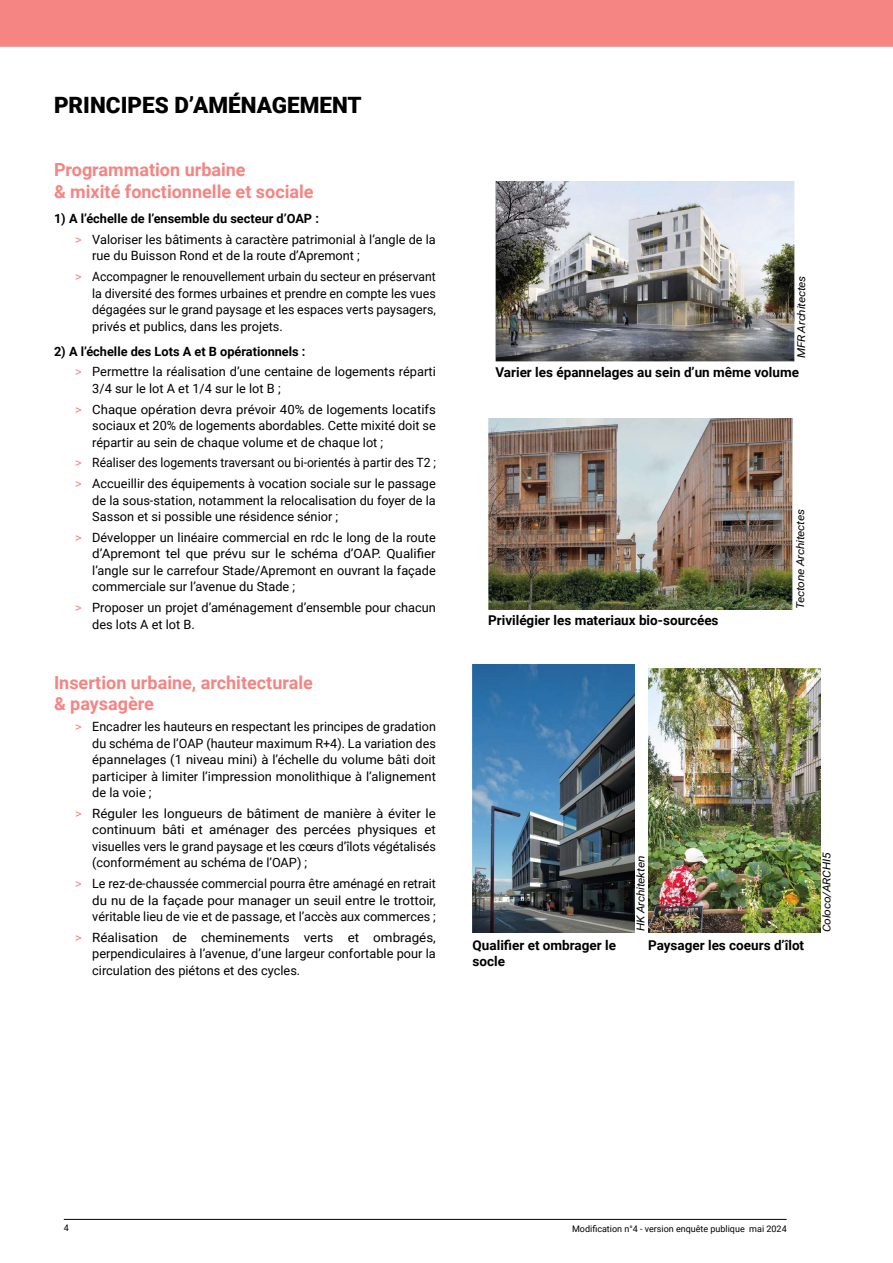
<style>
.page{position:relative;width:893px;height:1263px;background:#fff}
.page>*{position:absolute;margin:0;border:0;box-sizing:border-box;transform-origin:0 0}
.INTER_1{font:900 22.5px "Roboto";color:#000}
.INTER_2{font:700 18px/21.6px "Roboto";color:#f48583}
.INTER_2-2{font:700 13.5px/16.5px "Roboto";color:#000}
.t1{font:12.75px/16.5px "Roboto";color:#000;text-align:justify}
.t2{font:12.75px/16.5px "Roboto";color:#000;text-align:justify;scale:1.05 1}
.t3{font:12.75px/16.5px "Roboto";color:#000;text-align:justify;scale:.95 1}
.INTER_2-3{font:700 12.75px "Roboto";color:#000}
.INTER_2-4{font:italic 10.8px "Roboto";letter-spacing:-.02em;color:#000;scale:1.11 1}
.t4{font:9px "Roboto";color:#000}
.s1{color:#f48583}
</style>
<div class="page">
<div style="left:0;top:0;width:893px;height:47px;background:#f48583"></div>
<hr style="left:64px;top:1219px;width:723px;height:1px;background:#000">
<img style="left:489px;top:419px;width:304px;height:190px">
<img style="left:495px;top:181px;width:299px;height:180px">
<img style="left:473px;top:665px;width:161px;height:267px">
<img style="left:648px;top:669px;width:172px;height:263px">
<p class="INTER_1" style="left:54px;top:89px;width:309px">PRINCIPES D’AMÉNAGEMENT</p>
<p class="INTER_2" style="left:54px;top:159px;width:261px">Programmation urbaine<br>&amp; mixité fonctionnelle et sociale</p>
<p class="INTER_2-3" style="left:54px;top:210px;width:266px">1) A l’échelle de l’ensemble du secteur d’OAP :</p>
<p class="t1" style="left:92px;top:230px;width:345px;text-indent:-17px"><span class="s1">&gt;</span> Valoriser les bâtiments à caractère patrimonial à l’angle de la rue du Buisson Rond et de la route d’Apremont ;</p>
<p class="t3" style="left:92px;top:268px;width:363px;text-indent:-17px"><span class="s1">&gt;</span> Accompagner le renouvellement urbain du secteur en préservant la diversité des formes urbaines et prendre en compte les vues dégagées sur le grand paysage et les espaces verts paysagers, privés et publics, dans les projets.</p>
<p class="INTER_2-3" style="left:54px;top:342px;width:253px">2) A l’échelle des Lots A et B opérationnels :</p>
<p class="t1" style="left:92px;top:363px;width:345px;text-indent:-17px"><span class="s1">&gt;</span> Permettre la réalisation d’une centaine de logements réparti<br>3/4 sur le lot A et 1/4 sur le lot B ;</p>
<p class="t1" style="left:92px;top:400px;width:345px;text-indent:-17px"><span class="s1">&gt;</span> Chaque opération devra prévoir 40% de logements locatifs sociaux et 20% de logements abordables. Cette mixité doit se répartir au sein de chaque volume et de chaque lot ;</p>
<p class="t3" style="left:75px;top:454px;width:381px"><span class="s1">&gt;</span> Réaliser des logements traversant ou bi-orientés à partir des T2 ;</p>
<p class="t1" style="left:92px;top:475px;width:345px;text-indent:-17px"><span class="s1">&gt;</span> Accueillir des équipements à vocation sociale sur le passage de la sous-station, notamment la relocalisation du foyer de la Sasson et si possible une résidence sénior ;</p>
<p class="t1" style="left:92px;top:529px;width:345px;text-indent:-17px"><span class="s1">&gt;</span> Développer un linéaire commercial en rdc le long de la route d’Apremont tel que prévu sur le schéma d’OAP. Qualifier l’angle sur le carrefour Stade/Apremont en ouvrant la façade commerciale sur l’avenue du Stade ;</p>
<p class="t1" style="left:92px;top:599px;width:345px;text-indent:-17px"><span class="s1">&gt;</span> Proposer un projet d’aménagement d’ensemble pour chacun des lots A et lot B.</p>
<p class="INTER_2-4" style="left:794px;top:358px;width:76px;rotate:-90deg">MFR Architectes</p>
<p class="INTER_2-2" style="left:495px;top:363px;width:305px">Varier les épannelages au sein d’un même volume</p>
<p class="INTER_2-2" style="left:488px;top:611px;width:232px">Privilégier les materiaux bio-sourcées</p>
<p class="INTER_2-4" style="left:793px;top:609px;width:92px;rotate:-90deg">Tectone Architectes</p>
<p class="INTER_2" style="left:54px;top:671px;width:260px">Insertion urbaine, architecturale &amp; paysagère</p>
<p class="t1" style="left:92px;top:718px;width:345px;text-indent:-17px"><span class="s1">&gt;</span> Encadrer les hauteurs en respectant les principes de gradation du schéma de l’OAP (hauteur maximum R+4). La variation des épannelages (1 niveau mini) à l’échelle du volume bâti doit participer à limiter l’impression monolithique à l’alignement de la voie ;</p>
<p class="t2" style="left:92px;top:805px;width:329px;text-indent:-17px"><span class="s1">&gt;</span> Réguler les longueurs de bâtiment de manière à éviter le continuum bâti et aménager des percées physiques et visuelles vers le grand paysage et les cœurs d’îlots végétalisés (conformément au schéma de l’OAP) ;</p>
<p class="t1" style="left:92px;top:875px;width:345px;text-indent:-17px"><span class="s1">&gt;</span> Le rez-de-chaussée commercial pourra être aménagé en retrait du nu de la façade pour manager un seuil entre le trottoir, véritable lieu de vie et de passage, et l’accès aux commerces ;</p>
<p class="t2" style="left:92px;top:929px;width:329px;text-indent:-17px"><span class="s1">&gt;</span> Réalisation de cheminements verts et ombragés, perpendiculaires à l’avenue, d’une largeur confortable pour la circulation des piétons et des cycles.</p>
<p class="INTER_2-2" style="left:473px;top:936px;width:145px">Qualifier et ombrager le socle</p>
<p class="INTER_2-2" style="left:648px;top:936px;width:158px">Paysager les coeurs d’îlot</p>
<p class="INTER_2-4" style="left:633px;top:931px;width:69px;rotate:-90deg">HK Architekten</p>
<p class="INTER_2-4" style="left:819px;top:932px;width:73px;rotate:-90deg">Coloco/ARCHI5</p>
<p class="t4" style="left:64px;top:1221px;width:7px">4</p>
<p class="t4" style="left:572px;top:1223px;width:216px">Modification n°4 - version enquête publique mai 2024</p>
</div>
